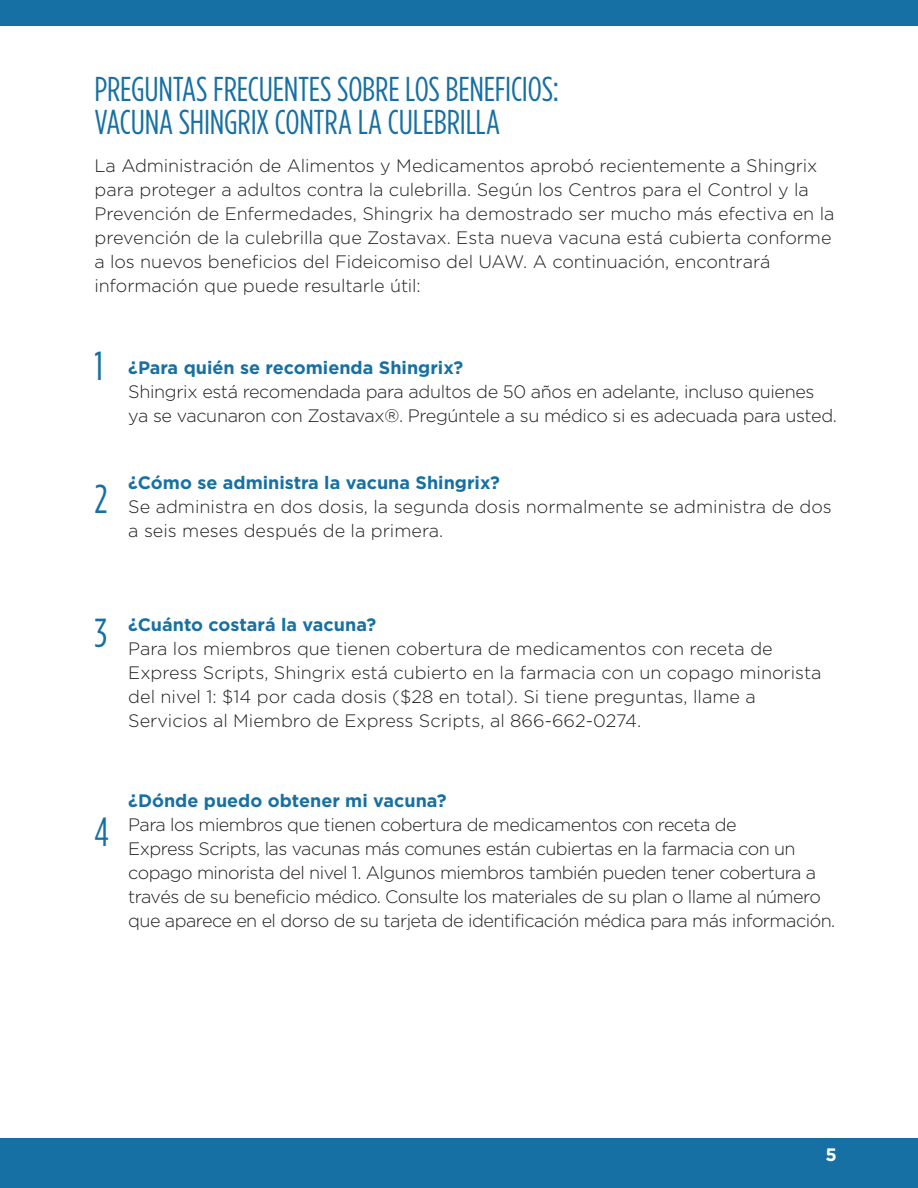
<style>
.page{position:relative;width:918px;height:1188px;background:#fff}
.page>*{position:absolute;margin:0;border:0;box-sizing:border-box;transform-origin:0 0}
.t1{font:40.5px "Gotham Condensed";color:#1670a3}
.t2{font:34.5px/33px "Gotham Condensed";letter-spacing:-.005em;color:#1670a3}
.Bullets{font:300 18px/24px "Gotham";letter-spacing:-.015em;color:#231f20}
.t3{font:700 18px "Gotham";color:#fff}
.s1{font-weight:700;color:#1670a3}
</style>
<div class="page">
<div style="left:0;top:0;width:918px;height:26px;background:#1670a3"></div>
<div style="left:0;top:1138px;width:918px;height:50px;background:#1670a3"></div>
<p class="t2" style="left:94px;top:72px;width:466px">PREGUNTAS FRECUENTES SOBRE LOS BENEFICIOS:<br>VACUNA SHINGRIX CONTRA LA CULEBRILLA</p>
<p class="Bullets" style="left:94px;top:153px;width:741px">La Administración de Alimentos y Medicamentos aprobó recientemente a Shingrix para proteger a adultos contra la culebrilla. Según los Centros para el Control y la Prevención de Enfermedades, Shingrix ha demostrado ser mucho más efectiva en la prevención de la culebrilla que Zostavax. Esta nueva vacuna está cubierta conforme a los nuevos beneficios del Fideicomiso del UAW. A continuación, encontrará información que puede resultarle útil:</p>
<p class="t1" style="left:94px;top:344px;width:10px">1</p>
<p class="t1" style="left:94px;top:477px;width:15px">2</p>
<p class="Bullets" style="left:128px;top:356px;width:710px"><span class="s1">¿Para quién se recomienda Shingrix?<br></span>Shingrix está recomendada para adultos de 50 años en adelante, incluso quienes ya se vacunaron con Zostavax®. Pregúntele a su médico si es adecuada para usted.</p>
<p class="Bullets" style="left:128px;top:471px;width:705px"><span class="s1">¿Cómo se administra la vacuna Shingrix?<br></span>Se administra en dos dosis, la segunda dosis normalmente se administra de dos a seis meses después de la primera.</p>
<p class="t1" style="left:94px;top:611px;width:14px">3</p>
<p class="Bullets" style="left:128px;top:612px;width:695px"><span class="s1">¿Cuánto costará la vacuna?<br></span>Para los miembros que tienen cobertura de medicamentos con receta de Express Scripts, Shingrix está cubierto en la farmacia con un copago minorista del nivel 1: $14 por cada dosis ($28 en total). Si tiene preguntas, llame a Servicios al Miembro de Express Scripts, al 866‑662‑0274.</p>
<p class="t1" style="left:94px;top:810px;width:16px">4</p>
<p class="Bullets" style="left:128px;top:789px;width:709px"><span class="s1">¿Dónde puedo obtener mi vacuna?<br></span>Para los miembros que tienen cobertura de medicamentos con receta de<br>Express Scripts, las vacunas más comunes están cubiertas en la farmacia con un copago minorista del nivel 1. Algunos miembros también pueden tener cobertura a través de su beneficio médico. Consulte los materiales de su plan o llame al número que aparece en el dorso de su tarjeta de identificación médica para más información.</p>
<p class="t3" style="left:826px;top:1144px;width:13px">5</p>
</div>
